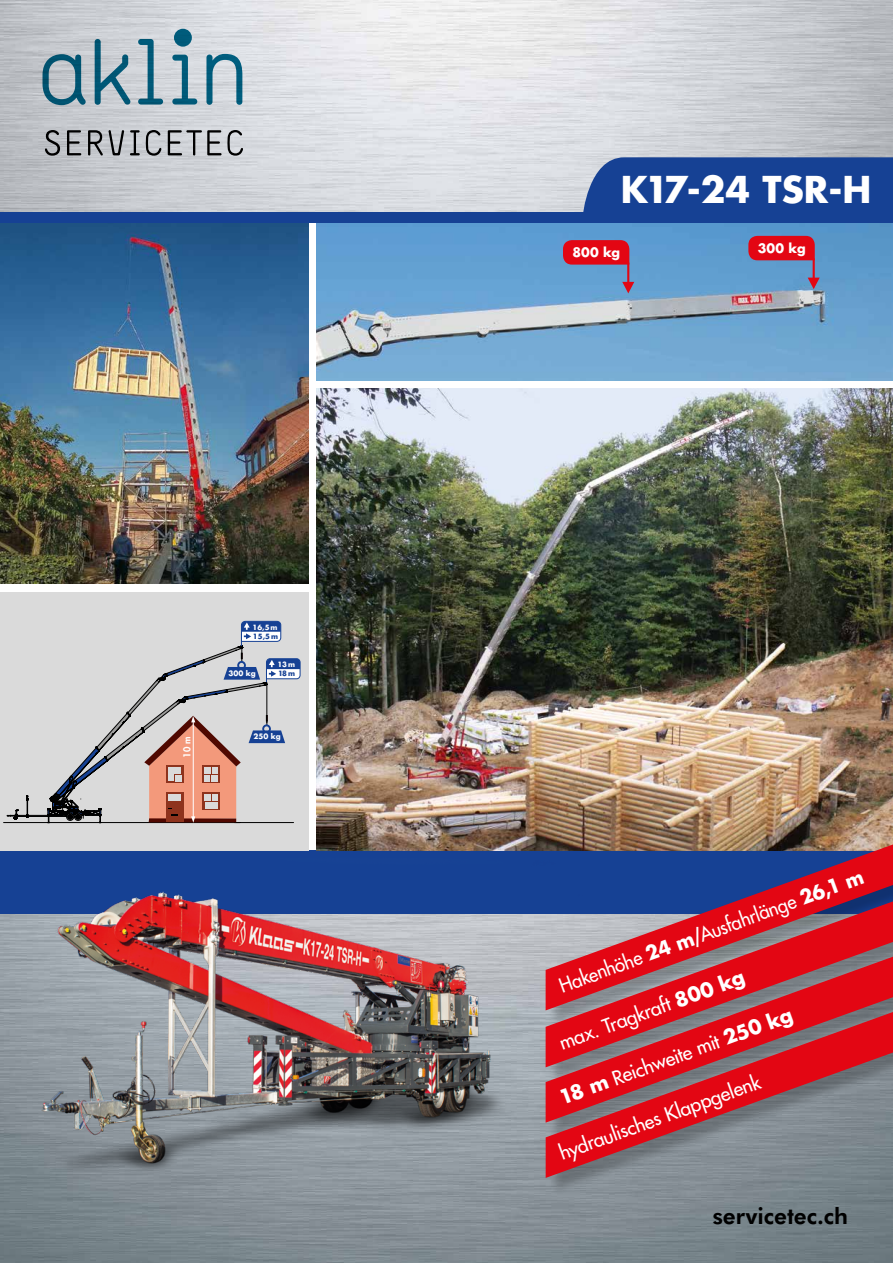
<style>
.page{position:relative;width:893px;height:1263px;background:#fff}
.page>*{position:absolute;margin:0;border:0;box-sizing:border-box;transform-origin:0 0}
.t1{font:700 36px "Futura";color:#fff}
.t2{font:22.5px "Futura Heavy BT";color:#000}
.t3{font:19.5px "Futura";color:#fff}
.t4{font:19.5px "Futura";color:#fff;scale:.95 1}
.t5{font:700 12.75px "Futura";letter-spacing:.005em;color:#fff}
.t6{font:800 9.3px "Futura";color:#fff}
.t7{font:700 7.2px "Futura";color:#fff}
.t8{font:700 7.05px "Futura";letter-spacing:.075em;color:#164194}
.t9{font:700 7.05px "Futura";color:#fff}
.s1{font-weight:700}
.s2{font-weight:800}
</style>
<div class="page">
<img style="left:0;top:0;width:893px;height:213px">
<img style="left:0;top:1195px;width:893px;height:68px">
<div style="left:583px;top:157px;width:310px;height:56px;background:#164194"></div>
<div style="left:0;top:213px;width:893px;height:10px;background:#164194"></div>
<div style="left:0;top:591px;width:308px;height:259px;background:#dadada"></div>
<svg style="left:26px;top:621px;width:275px;height:175px"></svg>
<img style="left:317px;top:223px;width:576px;height:158px">
<div style="left:748px;top:236px;width:67px;height:24px;background:#e30613"></div>
<hr style="left:813px;top:258px;width:2px;height:23px;background:#e30613">
<svg style="left:808px;top:278px;width:12px;height:11px"></svg>
<img style="left:317px;top:388px;width:576px;height:455px">
<svg style="left:599px;top:844px;width:294px;height:56px;background:#55386d"></svg>
<svg style="left:599px;top:901px;width:294px;height:54px;background:#b53448"></svg>
<svg style="left:599px;top:957px;width:294px;height:53px;background:#c72934"></svg>
<svg style="left:563px;top:240px;width:66px;height:25px;background:#dc0d1c"></svg>
<hr style="left:627px;top:263px;width:2px;height:22px;background:#e30613">
<svg style="left:622px;top:282px;width:12px;height:11px"></svg>
<img style="left:0;top:223px;width:308px;height:360px">
<img style="left:0;top:796px;width:599px;height:456px">
<div style="left:548px;top:1010px;width:345px;height:185px;background:#000;opacity:.25"></div>
<svg style="left:546px;top:1012px;width:347px;height:166px;background:#ae4650"></svg>
<svg style="left:45px;top:130px;width:15px;height:26px"></svg>
<svg style="left:67px;top:130px;width:14px;height:25px"></svg>
<svg style="left:88px;top:130px;width:36px;height:26px"></svg>
<svg style="left:130px;top:130px;width:10px;height:25px"></svg>
<svg style="left:146px;top:130px;width:15px;height:26px"></svg>
<svg style="left:168px;top:130px;width:75px;height:26px;background:#a1a3a7"></svg>
<svg style="left:43px;top:54px;width:43px;height:51px;background:#7698a6"></svg>
<svg style="left:95px;top:39px;width:36px;height:66px;background:#87a5b3"></svg>
<svg style="left:138px;top:39px;width:25px;height:66px;background:#8baab8"></svg>
<svg style="left:172px;top:55px;width:25px;height:50px"></svg>
<svg style="left:206px;top:54px;width:36px;height:51px;background:#84aab9"></svg>
<svg style="left:174px;top:29px;width:18px;height:18px"></svg>
<p class="t6" style="left:181px;top:757px;width:23px;rotate:-90deg">10 m</p>
<p class="t9" style="left:253px;top:622px;width:26px">16,5m</p>
<p class="t7" style="left:228px;top:668px;width:29px">300 kg</p>
<p class="t8" style="left:253px;top:631px;width:27px">15,5m</p>
<p class="t9" style="left:278px;top:660px;width:19px">13 m</p>
<p class="t8" style="left:278px;top:669px;width:19px">18m</p>
<p class="t7" style="left:253px;top:732px;width:29px">250 kg</p>
<h1 class="t1" style="left:621px;top:165px;width:252px">K17-24 TSR-H</h1>
<p class="t5" style="left:572px;top:244px;width:49px">800 kg</p>
<p class="t5" style="left:758px;top:240px;width:49px">300 kg</p>
<p class="t4" style="left:556px;top:974px;width:341px;rotate:-20deg">Hakenhöhe <span class="s1">24 m</span><span class="s2">/</span>Ausfahrlänge <span class="s1">26,1 m</span></p>
<p class="t3" style="left:556px;top:1031px;width:197px;rotate:-20deg">max. Tragkraft <span class="s1">800 kg</span></p>
<p class="t3" style="left:556px;top:1086px;width:248px;rotate:-20deg"><span class="s1">18 m</span> Reichweite mit <span class="s1">250 kg</span></p>
<p class="t3" style="left:556px;top:1141px;width:214px;rotate:-20deg">hydraulisches Klappgelenk</p>
<p class="t2" style="left:713px;top:1202px;width:137px">servicetec.ch</p>
</div>
